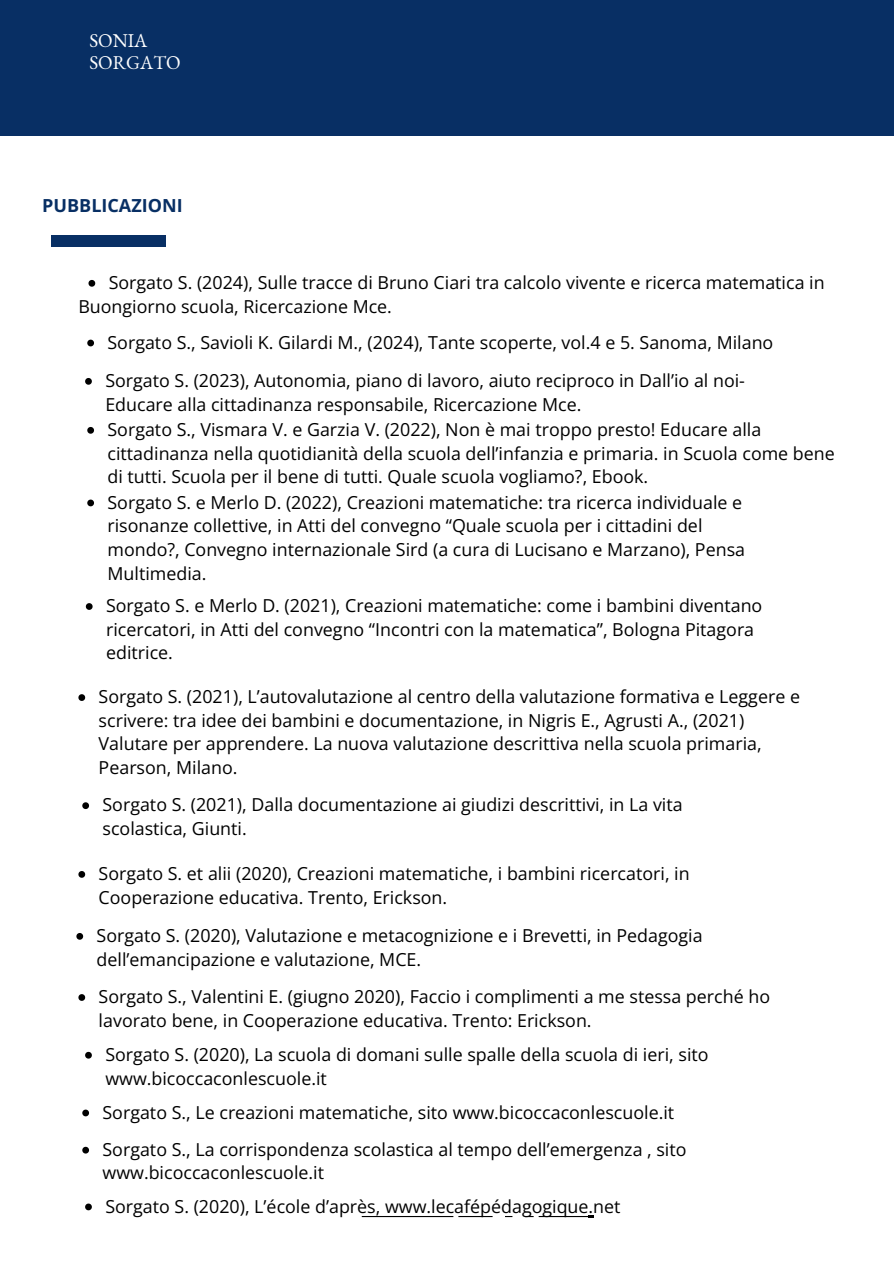
<style>
.page{position:relative;width:894px;height:1264px;background:#fff}
.page>*{position:absolute;margin:0;border:0;box-sizing:border-box;transform-origin:0 0}
.t1{font:19.05px/21.3px "EB Garamond";color:#fff}
.t2{font:700 18px "Open Sans";color:#082f64}
.t3{font:17.85px/23.7px "Open Sans";color:#000}
</style>
<div class="page">
<div style="left:52px;top:235px;width:114px;height:11px;background:#082f64"></div>
<div style="left:0;top:0;width:892px;height:136px;background:#082f64"></div>
<svg style="left:361px;top:1215px;width:232px;height:2px"></svg>
<svg style="left:85px;top:378px;width:7px;height:7px"></svg>
<svg style="left:87px;top:427px;width:7px;height:6px"></svg>
<svg style="left:87px;top:499px;width:7px;height:7px"></svg>
<svg style="left:86px;top:603px;width:7px;height:7px"></svg>
<svg style="left:78px;top:694px;width:7px;height:7px"></svg>
<svg style="left:82px;top:802px;width:7px;height:7px"></svg>
<svg style="left:78px;top:871px;width:7px;height:6px"></svg>
<svg style="left:76px;top:933px;width:7px;height:6px"></svg>
<svg style="left:78px;top:994px;width:7px;height:6px"></svg>
<svg style="left:85px;top:1051px;width:7px;height:7px"></svg>
<svg style="left:82px;top:1109px;width:7px;height:7px"></svg>
<svg style="left:85px;top:1203px;width:7px;height:7px"></svg>
<svg style="left:88px;top:280px;width:7px;height:7px"></svg>
<svg style="left:82px;top:1146px;width:7px;height:7px"></svg>
<svg style="left:87px;top:339px;width:7px;height:7px"></svg>
<h2 class="t1" style="left:89px;top:30px;width:93px">SONIA<br>SORGATO</h2>
<p class="t2" style="left:42px;top:193px;width:142px">PUBBLICAZIONI</p>
<p class="t3" style="left:109px;top:270px;width:717px">Sorgato S. (2024), Sulle tracce di Bruno Ciari tra calcolo vivente e ricerca matematica in</p>
<p class="t3" style="left:78px;top:294px;width:315px">Buongiorno scuola, Ricercazione Mce.</p>
<p class="t3" style="left:107px;top:330px;width:667px">Sorgato S., Savioli K. Gilardi M., (2024), Tante scoperte, vol.4 e 5. Sanoma, Milano</p>
<h1 class="t3" style="left:105px;top:368px;width:641px">Sorgato S. (2023), Autonomia, piano di lavoro, aiuto reciproco in Dall’io al noi-<br>Educare alla cittadinanza responsabile, Ricercazione Mce.</h1>
<p class="t3" style="left:107px;top:417px;width:728px">Sorgato S., Vismara V. e Garzia V. (2022), Non è mai troppo presto! Educare alla cittadinanza nella quotidianità della scuola dell’infanzia e primaria. in Scuola come bene di tutti. Scuola per il bene di tutti. Quale scuola vogliamo?, Ebook.</p>
<p class="t3" style="left:107px;top:490px;width:639px">Sorgato S. e Merlo D. (2022), Creazioni matematiche: tra ricerca individuale e risonanze collettive, in Atti del convegno “Quale scuola per i cittadini del mondo?, Convegno internazionale Sird (a cura di Lucisano e Marzano), Pensa Multimedia.</p>
<p class="t3" style="left:106px;top:593px;width:657px">Sorgato S. e Merlo D. (2021), Creazioni matematiche: come i bambini diventano ricercatori, in Atti del convegno “Incontri con la matematica”, Bologna Pitagora editrice.</p>
<p class="t3" style="left:99px;top:684px;width:702px">Sorgato S. (2021), L’autovalutazione al centro della valutazione formativa e Leggere e scrivere: tra idee dei bambini e documentazione, in Nigris E., Agrusti A., (2021)<br>Valutare per apprendere. La nuova valutazione descrittiva nella scuola primaria, Pearson, Milano.</p>
<p class="t3" style="left:102px;top:792px;width:581px">Sorgato S. (2021), Dalla documentazione ai giudizi descrittivi, in La vita scolastica, Giunti.</p>
<p class="t3" style="left:99px;top:861px;width:592px">Sorgato S. et alii (2020), Creazioni matematiche, i bambini ricercatori, in<br>Cooperazione educativa. Trento, Erickson.</p>
<p class="t3" style="left:97px;top:923px;width:607px">Sorgato S. (2020), Valutazione e metacognizione e i Brevetti, in Pedagogia dell’emancipazione e valutazione, MCE.</p>
<p class="t3" style="left:99px;top:984px;width:672px">Sorgato S., Valentini E. (giugno 2020), Faccio i complimenti a me stessa perché ho lavorato bene, in Cooperazione educativa. Trento: Erickson.</p>
<p class="t3" style="left:105px;top:1042px;width:604px">Sorgato S. (2020), La scuola di domani sulle spalle della scuola di ieri, sito www.bicoccaconlescuole.it</p>
<p class="t3" style="left:102px;top:1099px;width:573px">Sorgato S., Le creazioni matematiche, sito www.bicoccaconlescuole.it</p>
<p class="t3" style="left:102px;top:1136px;width:585px">Sorgato S., La corrispondenza scolastica al tempo dell’emergenza , sito www.bicoccaconlescuole.it</p>
<p class="t3" style="left:105px;top:1193px;width:516px">Sorgato S. (2020), L’école d’après, www.lecafépédagogique.net</p>
</div>
